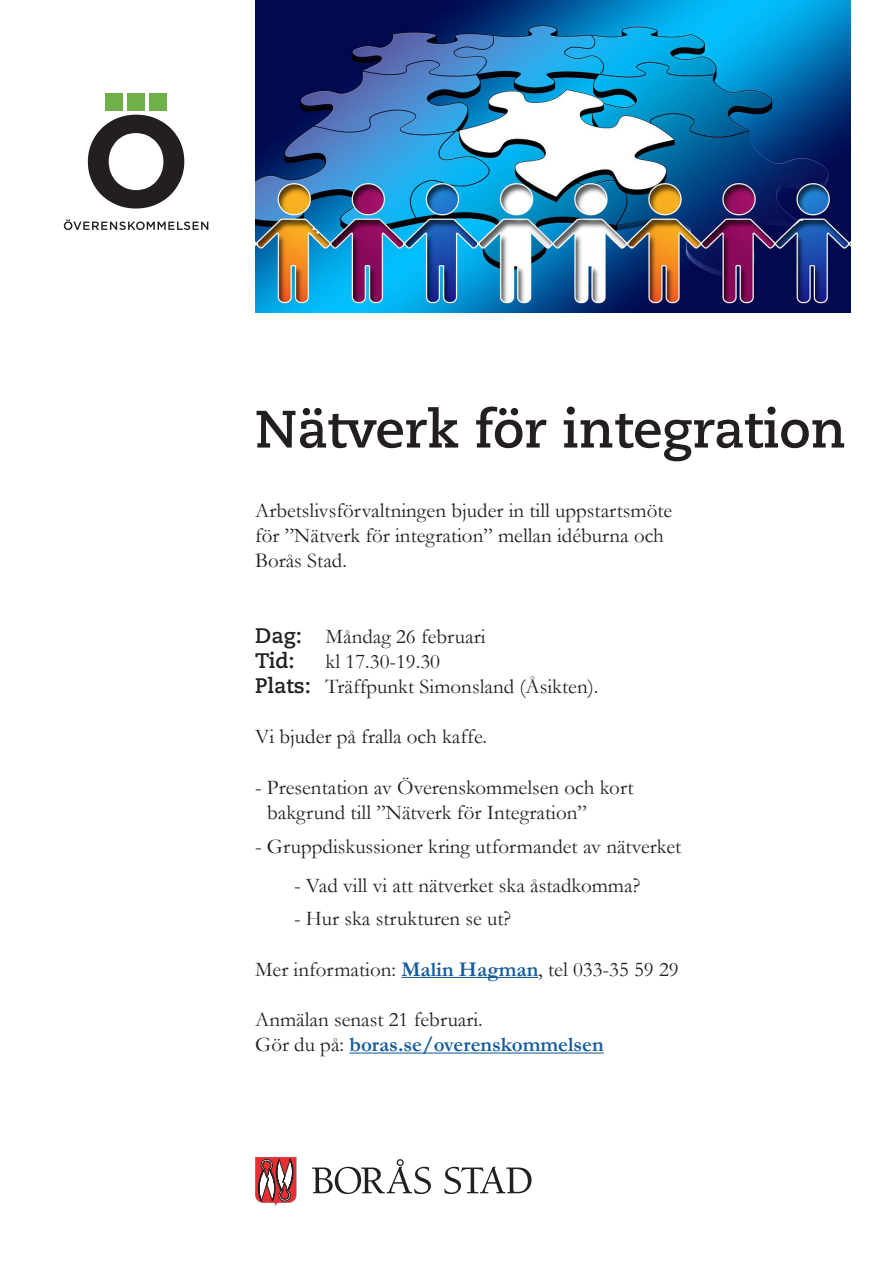
<style>
.page{position:relative;width:893px;height:1263px;background:#fff}
.page>*{position:absolute;margin:0;border:0;box-sizing:border-box;transform-origin:0 0}
.t1{font:700 52.5px "Caecilia LT Std";color:#231f20}
.t2{font:21px/25.2px "Garamond";color:#231f20}
.t3{font:700 21px "Garamond";color:#175d9e}
.s1{font-family:"Caecilia LT Std";font-weight:700}
.s2{font-weight:700;color:#175d9e}
.s3{font-weight:400;color:#231f20}
</style>
<div class="page">
<img style="left:255px;top:0;width:595px;height:313px">
<hr style="left:401px;top:977px;width:137px;height:1px;background:#175d9e">
<hr style="left:349px;top:1052px;width:255px;height:1px;background:#175d9e">
<svg style="left:64px;top:219px;width:144px;height:11px"></svg>
<svg style="left:88px;top:115px;width:96px;height:93px"></svg>
<div style="left:105px;top:93px;width:18px;height:17px;background:#6fb048"></div>
<div style="left:127px;top:93px;width:18px;height:17px;background:#6fb048"></div>
<div style="left:149px;top:93px;width:18px;height:17px;background:#6fb048"></div>
<svg style="left:255px;top:1157px;width:41px;height:48px"></svg>
<svg style="left:312px;top:1159px;width:119px;height:35px"></svg>
<svg style="left:444px;top:1166px;width:87px;height:28px"></svg>
<p class="t1" style="left:255px;top:398px;width:592px">Nätverk för integration</p>
<p class="t2" style="left:255px;top:497px;width:419px">Arbetslivsförvaltningen bjuder in till uppstartsmöte för ”Nätverk för integration” mellan idéburna och<br>Borås Stad.</p>
<p class="t2" style="left:255px;top:623px;width:232px"><span class="s1">Dag:</span> Måndag 26 februari<br><span class="s1">Tid:</span></p>
<p class="t2" style="left:255px;top:648px;width:345px;text-indent:70px">kl 17.30-19.30<br><span class="s1">Plats:</span> Träffpunkt Simonsland (Åsikten).</p>
<p class="t2" style="left:255px;top:724px;width:233px">Vi bjuder på fralla och kaffe.</p>
<p class="t2" style="left:267px;top:774px;width:368px;text-indent:-12px">- Presentation av Överenskommelsen och kort bakgrund till ”Nätverk för Integration”</p>
<p class="t2" style="left:255px;top:833px;width:428px">- Gruppdiskussioner kring utformandet av nätverket</p>
<p class="t2" style="left:294px;top:872px;width:348px">- Vad vill vi att nätverket ska åstadkomma?</p>
<p class="t2" style="left:294px;top:906px;width:219px">- Hur ska strukturen se ut?</p>
<p class="t2" style="left:255px;top:956px;width:425px">Mer information: <span class="s2">Malin Hagman</span>, tel 033-35 59 29</p>
<p class="t2" style="left:255px;top:1006px;width:229px">Anmälan senast 21 februari.</p>
<p class="t3" style="left:255px;top:1030px;width:350px"><span class="s3">Gör du på:</span> boras.se/overenskommelsen</p>
</div>
